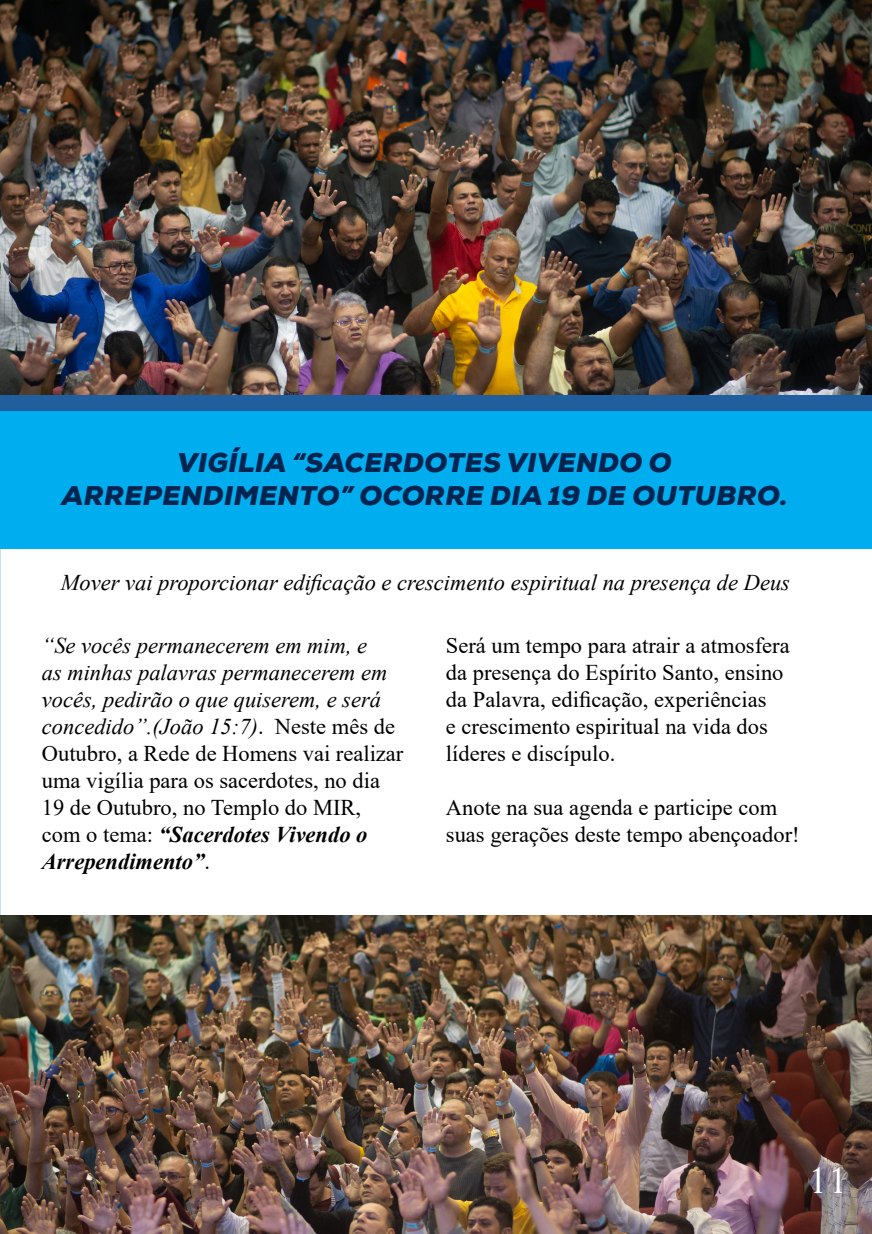
<style>
.page{position:relative;width:872px;height:1234px;background:#fff}
.page>*{position:absolute;margin:0;border:0;box-sizing:border-box;transform-origin:0 0}
.t1{font:43.5px "Perpetua";color:#fff}
.t2{font:italic 900 27px/32.4px "Nexa";letter-spacing:.015em;color:#002450;text-align:center}
.t3{font:22.5px/27px "Times New Roman";color:#000}
.t4{font:italic 22.5px "Times New Roman";color:#000}
.s1{font-style:italic}
.s2{font-weight:700;font-style:italic}
</style>
<div class="page">
<img style="left:0;top:548px;width:1px;height:367px">
<img style="left:0;top:0;width:872px;height:395px">
<div style="left:0;top:410px;width:872px;height:138px;background:#00aeef"></div>
<div style="left:0;top:395px;width:872px;height:16px;background:#215e9e"></div>
<img style="left:0;top:915px;width:872px;height:318px">
<p class="t2" style="left:62px;top:446px;width:727px">VIGÍLIA “SACERDOTES VIVENDO O<br>ARREPENDIMENTO” OCORRE DIA 19 DE OUTUBRO.</p>
<p class="t4" style="left:61px;top:567px;width:730px">Mover vai proporcionar edificação e crescimento espiritual na presença de Deus</p>
<p class="t3" style="left:42px;top:630px;width:363px"><span class="s1">“Se vocês permanecerem em mim, e<br>as minhas palavras permanecerem em vocês, pedirão o que quiserem, e será concedido”.(João 15:7)</span>. Neste mês de Outubro, a Rede de Homens vai realizar uma vigília para os sacerdotes, no dia 19 de Outubro, no Templo do MIR, com o tema: <span class="s2">“Sacerdotes Vivendo o Arrependimento”</span>.</p>
<p class="t3" style="left:446px;top:630px;width:345px">Será um tempo para atrair a atmosfera da presença do Espírito Santo, ensino da Palavra, edificação, experiências<br>e crescimento espiritual na vida dos líderes e discípulo.</p>
<p class="t3" style="left:446px;top:792px;width:355px">Anote na sua agenda e participe com suas gerações deste tempo abençoador!</p>
<h1 class="t1" style="left:808px;top:1152px;width:41px">11</h1>
</div>
